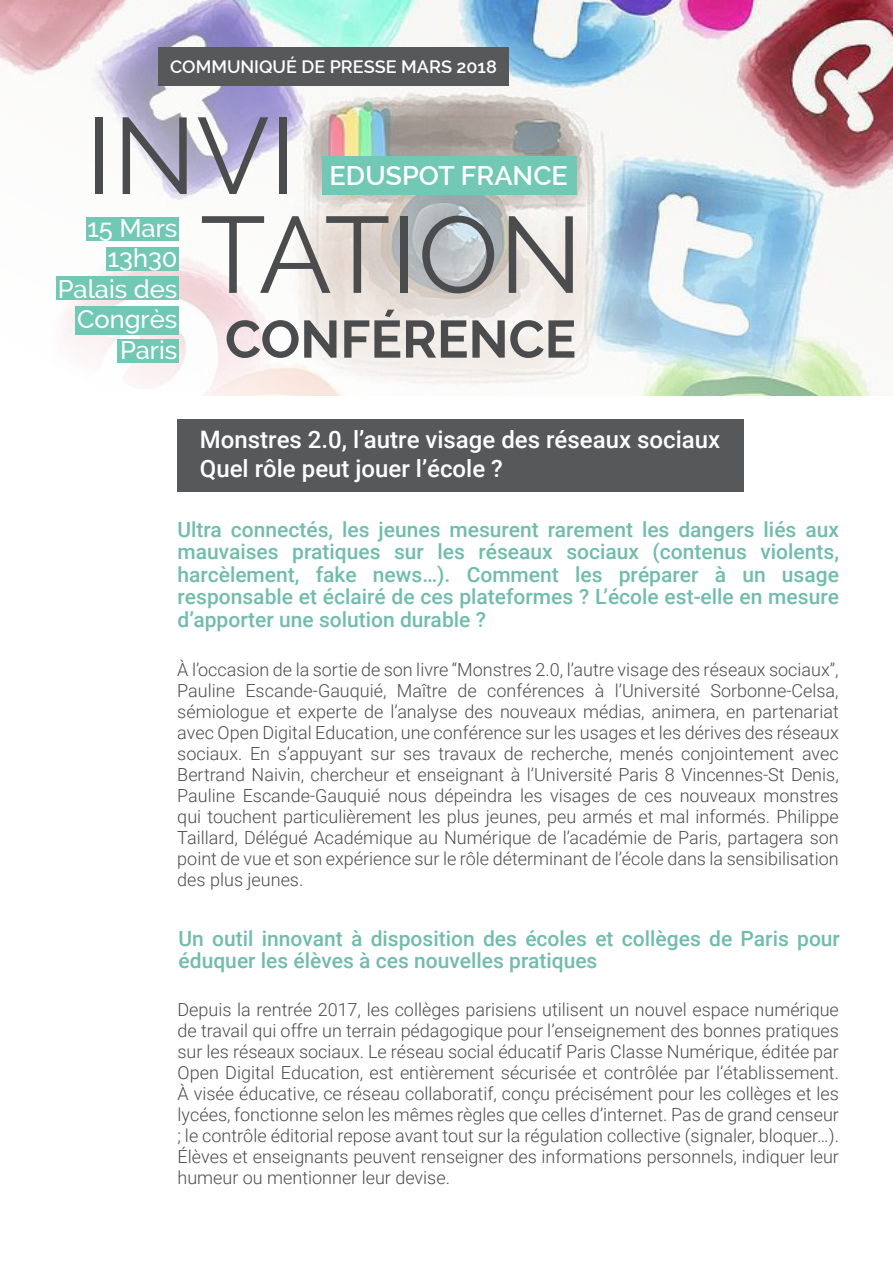
<style>
.page{position:relative;width:893px;height:1263px;background:#fff}
.page>*{position:absolute;margin:0;border:0;box-sizing:border-box;transform-origin:0 0}
.t1{font:108px "Raleway";color:#4b4c4d}
.t2{font:700 52.5px "Raleway";color:#4b4c4d}
.t3{font:600 27px "Raleway";color:#fff}
.t4{font:500 25.5px/30.6px "Raleway";color:#fff;text-align:right}
.t5{font:500 24px "Roboto";color:#fff}
.t6{font:500 21px/22.5px "Roboto";color:#71bcae;text-align:justify}
.t7{font:300 18px/21px "Roboto";color:#4b4c4d;text-align:justify}
.t8{font:600 18px "Raleway";color:#fff}
</style>
<div class="page">
<img style="left:0;top:0;width:893px;height:395px">
<div style="left:322px;top:156px;width:254px;height:39px;background:#71c8b5"></div>
<div style="left:106px;top:248px;width:73px;height:23px;background:#71c8b5"></div>
<div style="left:75px;top:306px;width:104px;height:28px;background:#71c8b5"></div>
<div style="left:56px;top:276px;width:123px;height:24px;background:#71c8b5"></div>
<div style="left:117px;top:339px;width:62px;height:23px;background:#71c8b5"></div>
<div style="left:86px;top:217px;width:93px;height:23px;background:#71c8b5"></div>
<div style="left:158px;top:47px;width:351px;height:39px;background:#57585a"></div>
<div style="left:178px;top:419px;width:566px;height:72px;background:#57585a"></div>
<p class="t8" style="left:170px;top:57px;width:328px">COMMUNIQUÉ DE PRESSE MARS 2018</p>
<p class="t1" style="left:86px;top:93px;width:212px">INVI</p>
<p class="t3" style="left:330px;top:160px;width:240px">EDUSPOT FRANCE</p>
<p class="t4" style="left:87px;top:212px;width:92px">15 Mars</p>
<p class="t4" style="left:108px;top:243px;width:71px">13h30</p>
<p class="t4" style="left:58px;top:273px;width:121px">Palais des<br>Congrès</p>
<p class="t4" style="left:120px;top:335px;width:59px">Paris</p>
<p class="t1" style="left:200px;top:192px;width:384px">TATION</p>
<p class="t2" style="left:225px;top:309px;width:353px">CONFÉRENCE</p>
<p class="t5" style="left:200px;top:423px;width:522px">Monstres 2.0, l’autre visage des réseaux sociaux</p>
<p class="t5" style="left:200px;top:452px;width:305px">Quel rôle peut jouer l’école ?</p>
<p class="t6" style="left:178px;top:517px;width:663px">Ultra connectés, les jeunes mesurent rarement les dangers liés aux mauvaises pratiques sur les réseaux sociaux (contenus violents, harcèlement, fake news…). Comment les préparer à un usage responsable et éclairé de ces plateformes ? L’école est-elle en mesure d’apporter une solution durable ?</p>
<p class="t7" style="left:177px;top:658px;width:663px">À l’occasion de la sortie de son livre “Monstres 2.0, l’autre visage des réseaux sociaux”, Pauline Escande-Gauquié, Maître de conférences à l’Université Sorbonne-Celsa, sémiologue et experte de l’analyse des nouveaux médias, animera, en partenariat avec Open Digital Education, une conférence sur les usages et les dérives des réseaux sociaux. En s’appuyant sur ses travaux de recherche, menés conjointement avec Bertrand Naivin, chercheur et enseignant à l’Université Paris 8 Vincennes-St Denis, Pauline Escande-Gauquié nous dépeindra les visages de ces nouveaux monstres qui touchent particulièrement les plus jeunes, peu armés et mal informés. Philippe Taillard, Délégué Académique au Numérique de l’académie de Paris, partagera son point de vue et son expérience sur le rôle déterminant de l’école dans la sensibilisation des plus jeunes.</p>
<p class="t6" style="left:179px;top:926px;width:663px">Un outil innovant à disposition des écoles et collèges de Paris pour éduquer les élèves à ces nouvelles pratiques</p>
<p class="t7" style="left:178px;top:999px;width:663px">Depuis la rentrée 2017, les collèges parisiens utilisent un nouvel espace numérique de travail qui offre un terrain pédagogique pour l’enseignement des bonnes pratiques sur les réseaux sociaux. Le réseau social éducatif Paris Classe Numérique, éditée par Open Digital Education, est entièrement sécurisée et contrôlée par l’établissement.<br>À visée éducative, ce réseau collaboratif, conçu précisément pour les collèges et les lycées, fonctionne selon les mêmes règles que celles d’internet. Pas de grand censeur ; le contrôle éditorial repose avant tout sur la régulation collective (signaler, bloquer…).<br>Élèves et enseignants peuvent renseigner des informations personnels, indiquer leur humeur ou mentionner leur devise.</p>
</div>
